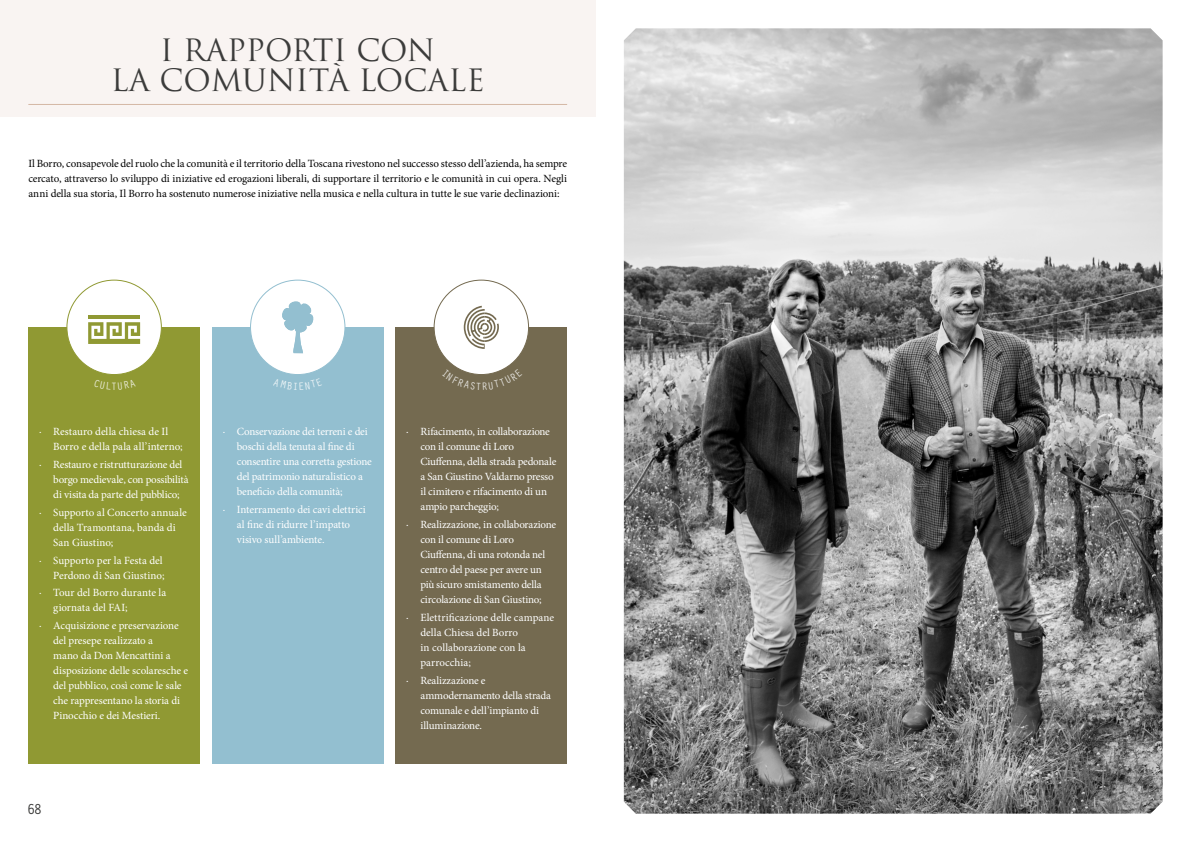
<style>
.page{position:relative;width:1191px;height:842px;background:#fff}
.page>*{position:absolute;margin:0;border:0;box-sizing:border-box;transform-origin:0 0}
.t1{font:30px/30px "Trajan Pro";color:#3c3c3b;text-align:center}
.t2{font:15px "Orator Std";color:#3c3c3b}
.t3{font:11px/15px "Minion Pro";letter-spacing:-.01em;color:#fff}
.t4{font:11px/15px "Minion Pro";letter-spacing:-.005em;color:#000;text-align:justify}
.t5{font:11px "Orator Std";color:#fff}
</style>
<div class="page">
<div style="left:0;top:0;width:595px;height:116px;background:#f9f4f2"></div>
<hr style="left:28px;top:104px;width:539px;height:1px;background:#d4b7a5">
<div style="left:28px;top:327px;width:172px;height:437px;background:#909933"></div>
<div style="left:212px;top:327px;width:171px;height:437px;background:#93bfd0"></div>
<div style="left:395px;top:327px;width:172px;height:437px;background:#746a50"></div>
<div style="left:67px;top:280px;width:94px;height:95px;background:#fff;border-radius:50%"></div>
<div style="left:250px;top:280px;width:95px;height:95px;background:#fff;border-radius:50%"></div>
<div style="left:434px;top:280px;width:94px;height:95px;background:#fff;border-radius:50%"></div>
<hr style="left:88px;top:315px;width:52px;height:4px;background:#909933">
<svg style="left:88px;top:322px;width:52px;height:22px"></svg>
<svg style="left:282px;top:301px;width:32px;height:52px"></svg>
<svg style="left:464px;top:306px;width:35px;height:43px"></svg>
<img style="left:624px;top:28px;width:538px;height:786px">
<svg style="left:459px;top:369px;width:44px;height:6px"></svg>
<h1 class="t1" style="left:111px;top:34px;width:375px">I RAPPORTI CON<br>LA COMUNITÀ LOCALE</h1>
<p class="t4" style="left:28px;top:156px;width:540px">Il Borro, consapevole del ruolo che la comunità e il territorio della Toscana rivestono nel successo stesso dell’azienda, ha sempre cercato, attraverso lo sviluppo di iniziative ed erogazioni liberali, di supportare il territorio e le comunità in cui opera. Negli anni della sua storia, Il Borro ha sostenuto numerose iniziative nella musica e nella cultura in tutte le sue varie declinazioni:</p>
<p class="t5" style="left:111px;top:378px;width:8px">T</p>
<p class="t3" style="left:53px;top:424px;width:131px;text-indent:-14px">· Restauro della chiesa de Il<br>Borro e della pala all’interno;</p>
<p class="t3" style="left:53px;top:457px;width:137px;text-indent:-14px">· Restauro e ristrutturazione del borgo medievale, con possibilità di visita da parte del pubblico;</p>
<p class="t3" style="left:53px;top:505px;width:135px;text-indent:-14px">· Supporto al Concerto annuale della Tramontana, banda di<br>San Giustino;</p>
<p class="t3" style="left:39px;top:552px;width:127px;text-align:right">· Supporto per la Festa del<br>Perdono di San Giustino;</p>
<p class="t3" style="left:53px;top:585px;width:114px;text-indent:-14px">· Tour del Borro durante la giornata del FAI;</p>
<p class="t3" style="left:53px;top:618px;width:136px;text-indent:-14px">· Acquisizione e preservazione del presepe realizzato a<br>mano da Don Mencattini a disposizione delle scolaresche e del pubblico, così come le sale che rappresentano la storia di<br>Pinocchio e dei Mestieri.</p>
<h2 class="t2" style="left:27px;top:798px;width:17px">68</h2>
<p class="t3" style="left:237px;top:424px;width:136px;text-indent:-14px">· Conservazione dei terreni e dei boschi della tenuta al fine di consentire una corretta gestione del patrimonio naturalistico a beneficio della comunità;</p>
<p class="t3" style="left:237px;top:502px;width:130px;text-indent:-14px">· Interramento dei cavi elettrici al fine di ridurre l’impatto visivo sull’ambiente.</p>
<p class="t3" style="left:420px;top:424px;width:137px;text-indent:-14px">· Rifacimento, in collaborazione con il comune di Loro<br>Ciuffenna, della strada pedonale a San Giustino Valdarno presso il cimitero e rifacimento di un ampio parcheggio;</p>
<p class="t3" style="left:420px;top:517px;width:137px;text-indent:-14px">· Realizzazione, in collaborazione con il comune di Loro<br>Ciuffenna, di una rotonda nel centro del paese per avere un più sicuro smistamento della circolazione di San Giustino;</p>
<p class="t3" style="left:420px;top:610px;width:135px;text-indent:-14px">· Elettrificazione delle campane della Chiesa del Borro<br>in collaborazione con la parrocchia;</p>
<p class="t3" style="left:420px;top:673px;width:132px;text-indent:-14px">· Realizzazione e ammodernamento della strada comunale e dell’impianto di illuminazione.</p>
</div>
